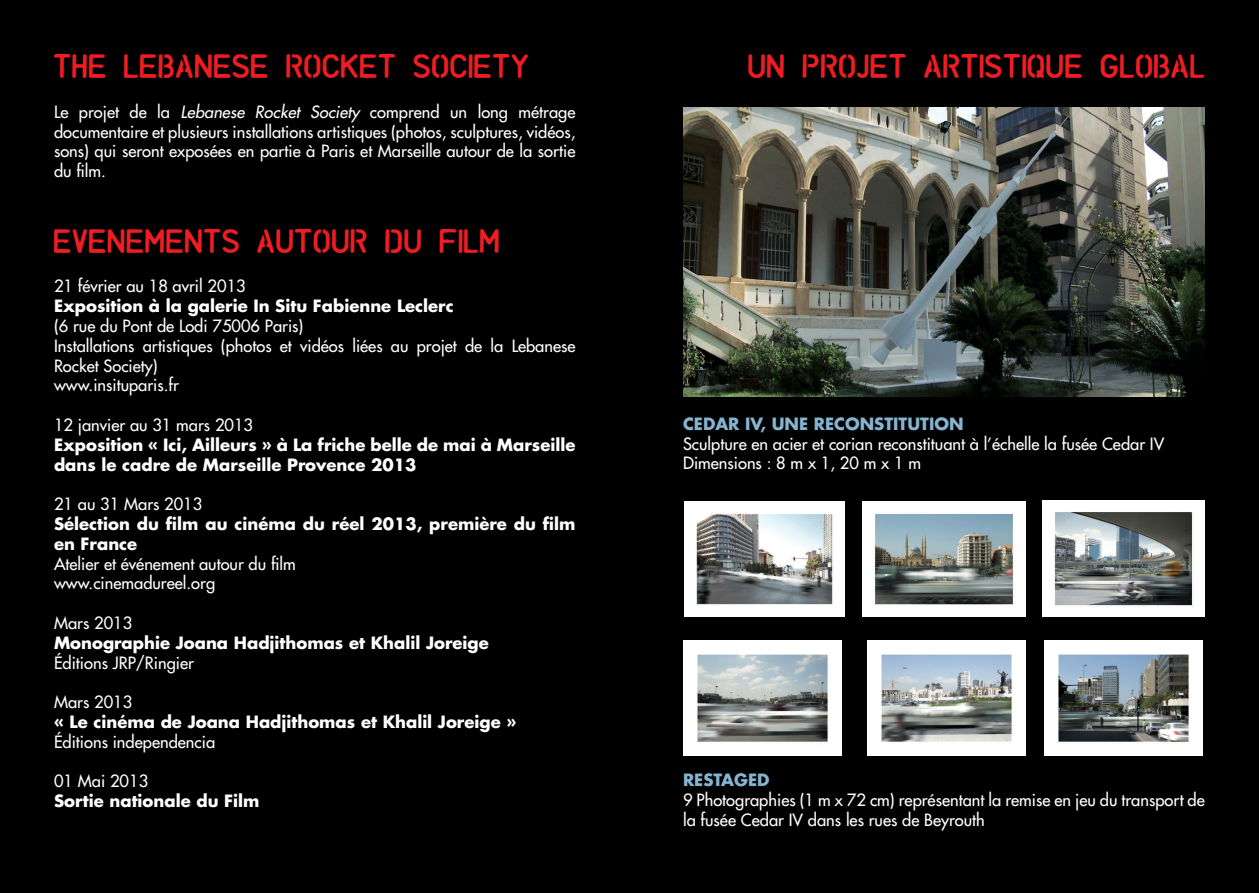
<style>
.page{position:relative;width:1259px;height:893px;background:#000}
.page>*{position:absolute;margin:0;border:0;box-sizing:border-box;transform-origin:0 0}
.t1{font:30px "UNCONFORMROUND";letter-spacing:.05em;color:#ee1d23}
.t2{font:16.5px/19.8px "Futura";color:#fff}
.t3{font:700 16.5px/19.8px "Futura";color:#fff}
.t4{font:700 16.5px "Futura";color:#85b4d0}
.s1{font-style:italic}
</style>
<div class="page">
<img style="left:683px;top:107px;width:522px;height:289px">
<img style="left:1042px;top:501px;width:163px;height:116px">
<img style="left:863px;top:502px;width:162px;height:115px">
<img style="left:685px;top:502px;width:160px;height:115px">
<img style="left:1044px;top:641px;width:158px;height:115px">
<img style="left:867px;top:641px;width:158px;height:115px">
<img style="left:683px;top:641px;width:158px;height:115px">
<h1 class="t1" style="left:54px;top:54px;width:476px">THE LEBANESE ROCKET SOCIETY</h1>
<p class="t2" style="left:54px;top:102px;width:523px;text-align:justify">Le projet de la <span class="s1">Lebanese Rocket Society</span> comprend un long métrage documentaire et plusieurs installations artistiques (photos, sculptures, vidéos, sons) qui seront exposées en partie à Paris et Marseille autour de la sortie du film.</p>
<h1 class="t1" style="left:54px;top:229px;width:447px">EVENEMENTS AUTOUR DU FILM</h1>
<p class="t2" style="left:54px;top:276px;width:193px">21 février au 18 avril 2013</p>
<p class="t3" style="left:54px;top:296px;width:401px">Exposition à la galerie In Situ Fabienne Leclerc</p>
<p class="t2" style="left:54px;top:316px;width:523px">(6 rue du Pont de Lodi 75006 Paris)<br>Installations artistiques (photos et vidéos liées au projet de la Lebanese Rocket Society)<br>www.insituparis.fr</p>
<p class="t2" style="left:54px;top:415px;width:201px">12 janvier au 31 mars 2013</p>
<p class="t3" style="left:54px;top:434px;width:523px">Exposition « Ici, Ailleurs » à La friche belle de mai à Marseille dans le cadre de Marseille Provence 2013</p>
<p class="t2" style="left:54px;top:494px;width:150px">21 au 31 Mars 2013</p>
<p class="t3" style="left:54px;top:514px;width:523px">Sélection du film au cinéma du réel 2013, première du film en France</p>
<p class="t2" style="left:54px;top:554px;width:243px">Atelier et événement autour du film www.cinemadureel.org</p>
<p class="t2" style="left:54px;top:613px;width:80px">Mars 2013</p>
<p class="t3" style="left:54px;top:632px;width:436px">Monographie Joana Hadjithomas et Khalil Joreige</p>
<p class="t2" style="left:54px;top:653px;width:141px">Éditions JRP/Ringier</p>
<p class="t2" style="left:54px;top:692px;width:80px">Mars 2013</p>
<p class="t3" style="left:54px;top:712px;width:464px">« Le cinéma de Joana Hadjithomas et Khalil Joreige »</p>
<p class="t2" style="left:54px;top:732px;width:163px">Éditions independencia</p>
<p class="t2" style="left:54px;top:771px;width:96px">01 Mai 2013</p>
<p class="t3" style="left:54px;top:791px;width:207px">Sortie nationale du Film</p>
<h1 class="t1" style="left:748px;top:54px;width:458px">UN PROJET ARTISTIQUE GLOBAL</h1>
<p class="t4" style="left:683px;top:413px;width:282px">CEDAR IV, UNE RECONSTITUTION</p>
<p class="t2" style="left:683px;top:434px;width:483px">Sculpture en acier et corian reconstituant à l’échelle la fusée Cedar IV<br>Dimensions : 8 m x 1, 20 m x 1 m</p>
<p class="t4" style="left:683px;top:769px;width:88px">RESTAGED</p>
<p class="t2" style="left:683px;top:790px;width:523px">9 Photographies (1 m x 72 cm) représentant la remise en jeu du transport de la fusée Cedar IV dans les rues de Beyrouth</p>
</div>
